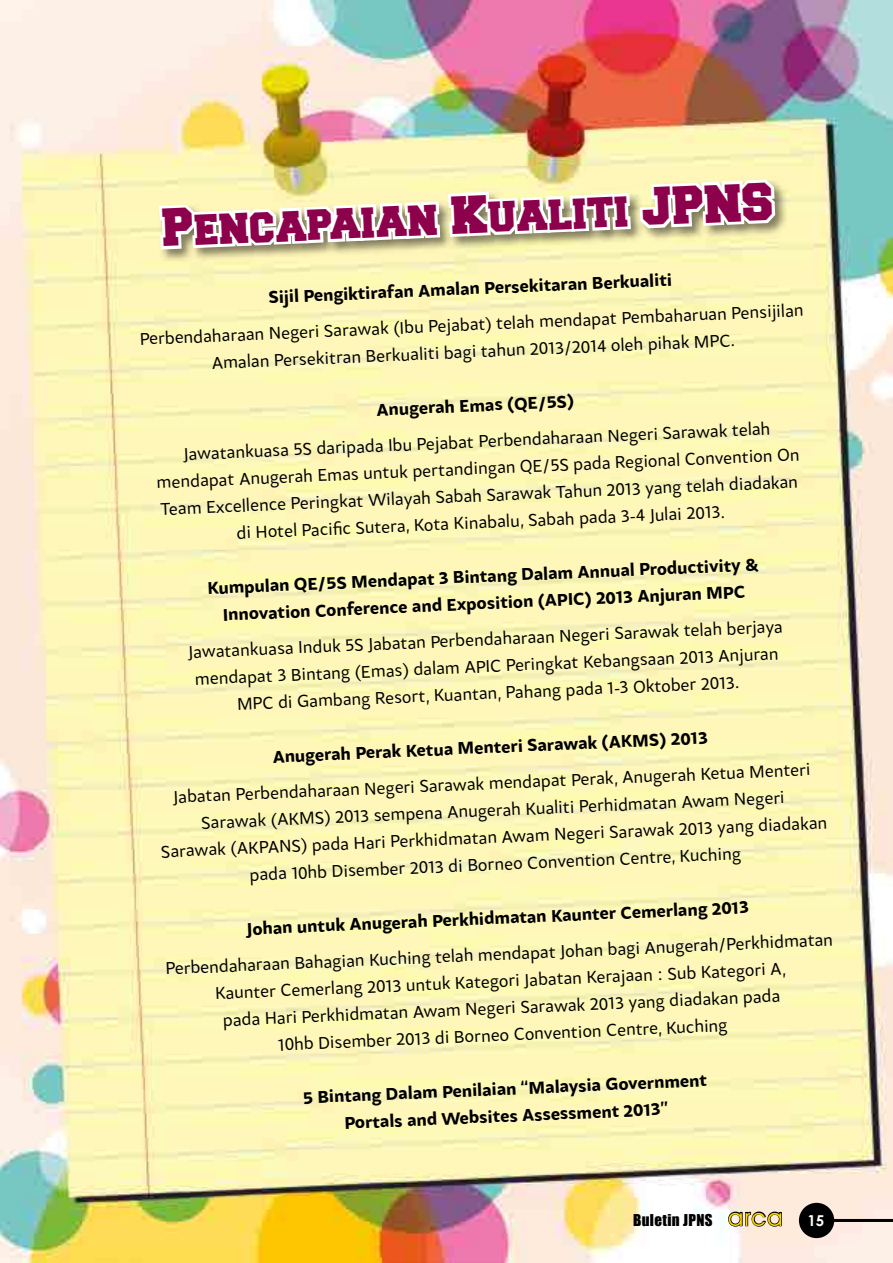
<style>
.page{position:relative;width:893px;height:1263px;background:#fff}
.page>*{position:absolute;margin:0;border:0;box-sizing:border-box;transform-origin:0 0}
.t1{font:45px "Collegiate Black FLF";color:#8d004c}
.t2{font:18px/27px "Samo Sans Pro";color:#000;text-align:center}
.t3{font:700 18px/27.2px "Samo Sans Pro";color:#000;text-align:center}
.t4{font:15px "Impact";letter-spacing:.025em;color:#000}
.s1{font-family:"Avant Garde IT Cby BT";font-size:24px;color:#fd0}
.s2{font-family:"Century Gothic";font-weight:700;color:#fff}
</style>
<div class="page">
<img style="left:0;top:0;width:893px;height:1263px">
<svg style="left:727px;top:1210px;width:56px;height:17px"></svg>
<div style="left:799px;top:1203px;width:35px;height:35px;background:#000;border-radius:50%"></div>
<hr style="left:834px;top:1219px;width:59px;height:3px;background:#000">
<div style="left:157px;top:177px;width:631px;height:86px;background:#000;opacity:.5"></div>
<svg style="left:156px;top:177px;width:622px;height:76px"></svg>
<h1 class="t1" style="left:162px;top:211px;width:613px;rotate:-3deg">Pencapaian Kualiti JPNS</h1>
<p class="t3" style="left:268px;top:282px;width:405px;rotate:-2deg">Sijil Pengiktirafan Amalan Persekitaran Berkualiti</p>
<p class="t2" style="left:139px;top:323px;width:666px;rotate:-2deg">Perbendaharaan Negeri Sarawak (Ibu Pejabat) telah mendapat Pembaharuan Pensijilan<br>Amalan Persekitran Berkualiti bagi tahun 2013/2014 oleh pihak MPC.</p>
<p class="t3" style="left:376px;top:395px;width:199px;rotate:-2deg">Anugerah Emas (QE/5S)</p>
<p class="t2" style="left:155px;top:439px;width:645px;rotate:-2deg">Jawatankuasa 5S daripada Ibu Pejabat Perbendaharaan Negeri Sarawak telah mendapat Anugerah Emas untuk pertandingan QE/5S pada Regional Convention On Team Excellence Peringkat Wilayah Sabah Sarawak Tahun 2013 yang telah diadakan di Hotel Pacifi c Sutera, Kota Kinabalu, Sabah pada 3-4 Julai 2013.</p>
<p class="t3" style="left:207px;top:572px;width:553px;rotate:-2deg">Kumpulan QE/5S Mendapat 3 Bintang Dalam Annual Productivity &amp;<br>Innovation Conference and Exposition (APIC) 2013 Anjuran MPC</p>
<p class="t2" style="left:188px;top:636px;width:597px;rotate:-2deg">Jawatankuasa Induk 5S Jabatan Perbendaharaan Negeri Sarawak telah berjaya mendapat 3 Bintang (Emas) dalam APIC Peringkat Kebangsaan 2013 Anjuran<br>MPC di Gambang Resort, Kuantan, Pahang pada 1-3 Oktober 2013.</p>
<p class="t3" style="left:272px;top:741px;width:437px;rotate:-2deg">Anugerah Perak Ketua Menteri Sarawak (AKMS) 2013</p>
<p class="t2" style="left:159px;top:781px;width:668px;rotate:-2deg">Jabatan Perbendaharaan Negeri Sarawak mendapat Perak, Anugerah Ketua Menteri Sarawak (AKMS) 2013 sempena Anugerah Kualiti Perhidmatan Awam Negeri<br>Sarawak (AKPANS) pada Hari Perkhidmatan Awam Negeri Sarawak 2013 yang diadakan pada 10hb Disember 2013 di Borneo Convention Centre, Kuching</p>
<p class="t3" style="left:246px;top:913px;width:504px;rotate:-2deg">Johan untuk Anugerah Perkhidmatan Kaunter Cemerlang 2013</p>
<p class="t2" style="left:165px;top:952px;width:670px;rotate:-2deg">Perbendaharaan Bahagian Kuching telah mendapat Johan bagi Anugerah/Perkhidmatan Kaunter Cemerlang 2013 untuk Kategori Jabatan Kerajaan : Sub Kategori A,<br>pada Hari Perkhidmatan Awam Negeri Sarawak 2013 yang diadakan pada<br>10hb Disember 2013 di Borneo Convention Centre, Kuching</p>
<p class="t3" style="left:303px;top:1082px;width:406px;rotate:-2deg">5 Bintang Dalam Penilaian “Malaysia Government<br>Portals and Websites Assessment 2013”</p>
<p class="t4" style="left:633px;top:1210px;width:193px">Buletin JPNS <span class="s1">arca</span> <span class="s2">15</span></p>
</div>
